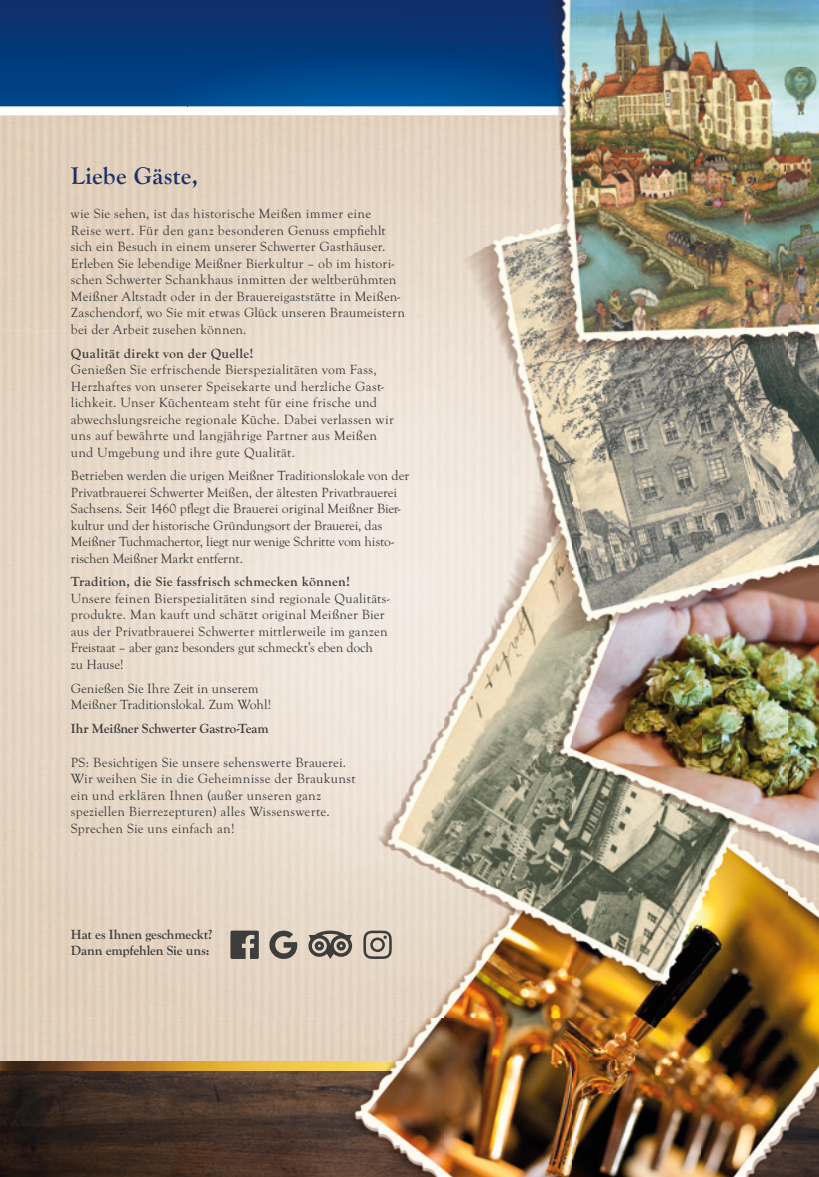
<style>
.page{position:relative;width:819px;height:1177px;background:#fff}
.page>*{position:absolute;margin:0;border:0;box-sizing:border-box;transform-origin:0 0}
.t1{font:700 25px "Goudy Old Sty";letter-spacing:.01em;color:#1d316a}
.t2{font:13.75px/16.5px "Goudy Old Sty";letter-spacing:.01em;color:#3d3d3c}
.t3{font:13.75px/16.5px "Goudy Old Sty";letter-spacing:-.01em;color:#3d3d3c}
.t4{font:700 13.75px/16.5px "Goudy Old Sty";letter-spacing:-.015em;color:#3d3d3c}
.t5{font:700 13.75px "Goudy Old Sty";letter-spacing:.005em;color:#3d3d3c}
</style>
<div class="page">
<img style="left:0;top:0;width:188px;height:67px">
<div style="left:0;top:67px;width:67px;height:39px;background:#004184"></div>
<img style="left:67px;top:47px;width:626px;height:59px">
<img style="left:0;top:760px;width:188px;height:416px">
<img style="left:67px;top:115px;width:626px;height:265px">
<img style="left:0;top:106px;width:819px;height:9px">
<img style="left:188px;top:0;width:427px;height:47px">
<img style="left:615px;top:0;width:204px;height:68px">
<img style="left:693px;top:67px;width:126px;height:39px">
<img style="left:693px;top:115px;width:93px;height:258px">
<img style="left:786px;top:115px;width:33px;height:946px">
<img style="left:188px;top:380px;width:384px;height:122px">
<img style="left:572px;top:373px;width:129px;height:129px">
<img style="left:701px;top:373px;width:86px;height:645px">
<img style="left:188px;top:502px;width:513px;height:516px">
<img style="left:188px;top:1018px;width:599px;height:43px">
<img style="left:188px;top:1061px;width:631px;height:115px">
<svg style="left:308px;top:930px;width:44px;height:28px"></svg>
<svg style="left:230px;top:930px;width:29px;height:28px"></svg>
<svg style="left:363px;top:930px;width:29px;height:28px"></svg>
<svg style="left:269px;top:930px;width:28px;height:29px"></svg>
<img style="left:0;top:319px;width:1px;height:152px">
<h1 class="t1" style="left:71px;top:162px;width:129px">Liebe Gäste,</h1>
<p class="t2" style="left:71px;top:206px;width:336px">wie Sie sehen, ist das historische Meißen immer eine<br>Reise wert. Für den ganz besonderen Genuss empfiehlt sich ein Besuch in einem unserer Schwerter Gasthäuser.<br>Erleben Sie lebendige Meißner Bierkultur – ob im histori&shy;schen Schwerter Schankhaus inmitten der weltberühmten Meißner Altstadt oder in der Brauereigaststätte in Meißen-Zaschendorf, wo Sie mit etwas Glück unseren Braumeistern bei der Arbeit zusehen können.</p>
<p class="t5" style="left:71px;top:345px;width:184px">Qualität direkt von der Quelle!</p>
<p class="t2" style="left:71px;top:361px;width:324px">Genießen Sie erfrischende Bierspezialitäten vom Fass, Herzhaftes von unserer Speisekarte und herzliche Gast&shy;lichkeit. Unser Küchenteam steht für eine frische und abwechslungsreiche regionale Küche. Dabei verlassen wir uns auf bewährte und langjährige Partner aus Meißen und Umgebung und ihre gute Qualität.</p>
<p class="t3" style="left:71px;top:468px;width:340px">Betrieben werden die urigen Meißner Traditionslokale von der Privatbrauerei Schwerter Meißen, der ältesten Privatbrauerei Sachsens. Seit 1460 pflegt die Brauerei original Meißner Bier&shy;kultur und der historische Gründungsort der Brauerei, das Meißner Tuchmachertor, liegt nur wenige Schritte vom histo&shy;rischen Meißner Markt entfernt.</p>
<p class="t5" style="left:71px;top:574px;width:280px">Tradition, die Sie fassfrisch schmecken können!</p>
<p class="t2" style="left:71px;top:590px;width:320px">Unsere feinen Bierspezialitäten sind regionale Qualitäts&shy;produkte. Man kauft und schätzt original Meißner Bier aus der Privatbrauerei Schwerter mittlerweile im ganzen Freistaat – aber ganz besonders gut schmeckt’s eben doch<br>zu Hause!</p>
<p class="t2" style="left:71px;top:680px;width:202px">Genießen Sie Ihre Zeit in unserem<br>Meißner Traditionslokal. Zum Wohl!</p>
<p class="t4" style="left:71px;top:720px;width:199px">Ihr Meißner Schwerter Gastro-Team</p>
<p class="t2" style="left:71px;top:754px;width:286px">PS: Besichtigen Sie unsere sehenswerte Brauerei.<br>Wir weihen Sie in die Geheimnisse der Braukunst ein und erklären Ihnen (außer unseren ganz speziellen Bierrezepturen) alles Wissenswerte.<br>Sprechen Sie uns einfach an!</p>
<p class="t4" style="left:71px;top:926px;width:143px">Hat es Ihnen geschmeckt?<br>Dann empfehlen Sie uns:</p>
</div>
